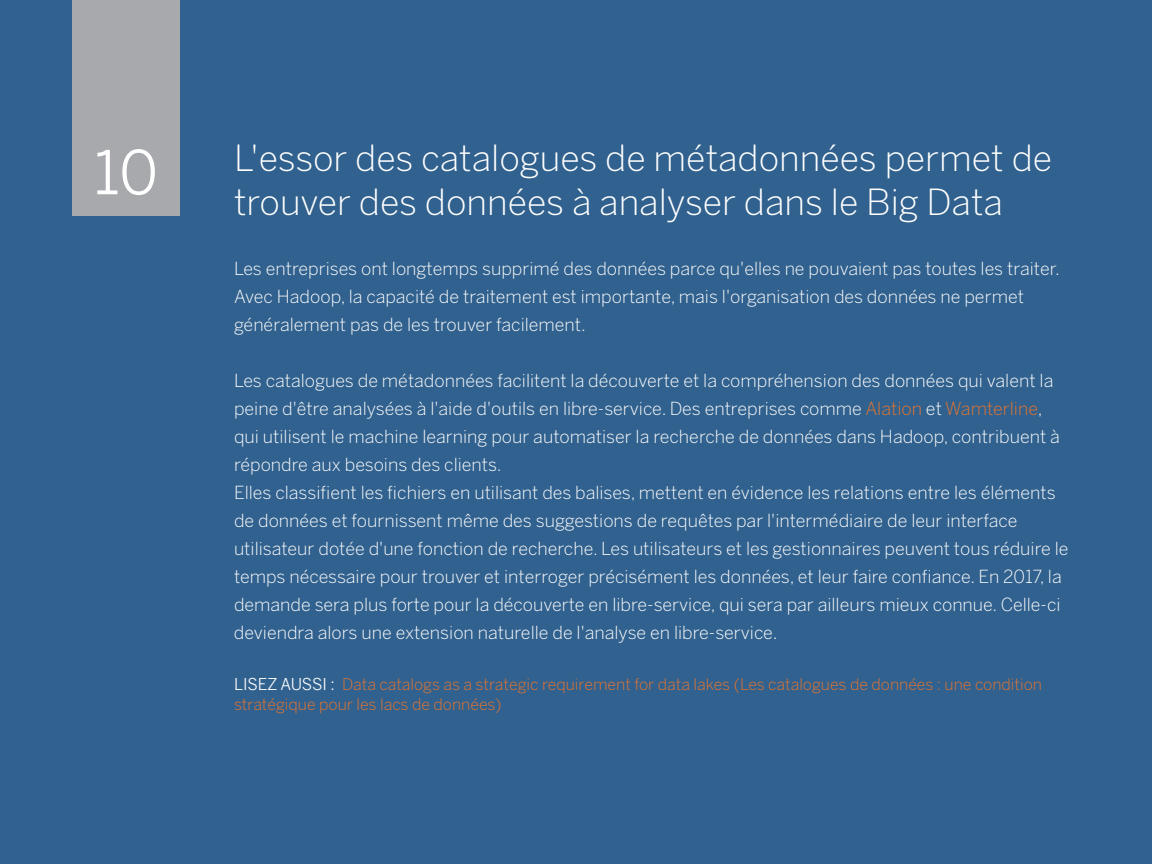
<style>
.page{position:relative;width:1152px;height:864px;background:#31618e}
.page>*{position:absolute;margin:0;border:0;box-sizing:border-box;transform-origin:0 0}
.t1{font:60px "Benton Sans";color:#fff}
.t2{font:300 36px/44px "Benton Sans";color:#fff}
.t3{font:300 18px/28px "Benton Sans";color:#fff}
.t4{font:300 16px/19.2px "Benton Sans";color:#e9752d}
.s1{color:#e9752d}
.s2{font-weight:400;color:#fff}
</style>
<div class="page">
<div style="left:72px;top:0;width:108px;height:216px;background:#a8a9ad"></div>
<h1 class="t1" style="left:94px;top:137px;width:66px">10</h1>
<h2 class="t2" style="left:234px;top:136px;width:820px">L'essor des catalogues de métadonnées permet de trouver des données à analyser dans le Big Data</h2>
<p class="t3" style="left:234px;top:255px;width:828px">Les entreprises ont longtemps supprimé des données parce qu'elles ne pouvaient pas toutes les traiter.<br>Avec Hadoop, la capacité de traitement est importante, mais l'organisation des données ne permet généralement pas de les trouver facilement.</p>
<p class="t3" style="left:234px;top:367px;width:836px">Les catalogues de métadonnées facilitent la découverte et la compréhension des données qui valent la peine d'être analysées à l'aide d'outils en libre-service. Des entreprises comme <span class="s1">Alation</span> et <span class="s1">Wamterline</span>, qui utilisent le machine learning pour automatiser la recherche de données dans Hadoop, contribuent à répondre aux besoins des clients.<br>Elles classifient les fichiers en utilisant des balises, mettent en évidence les relations entre les éléments de données et fournissent même des suggestions de requêtes par l'intermédiaire de leur interface utilisateur dotée d'une fonction de recherche. Les utilisateurs et les gestionnaires peuvent tous réduire le temps nécessaire pour trouver et interroger précisément les données, et leur faire confiance. En 2017, la demande sera plus forte pour la découverte en libre-service, qui sera par ailleurs mieux connue. Celle-ci deviendra alors une extension naturelle de l'analyse en libre-service.</p>
<p class="t4" style="left:234px;top:675px;width:810px"><span class="s2">LISEZ AUSSI :</span> Data catalogs as a strategic requirement for data lakes (Les catalogues de données : une condition stratégique pour les lacs de données)</p>
</div>
